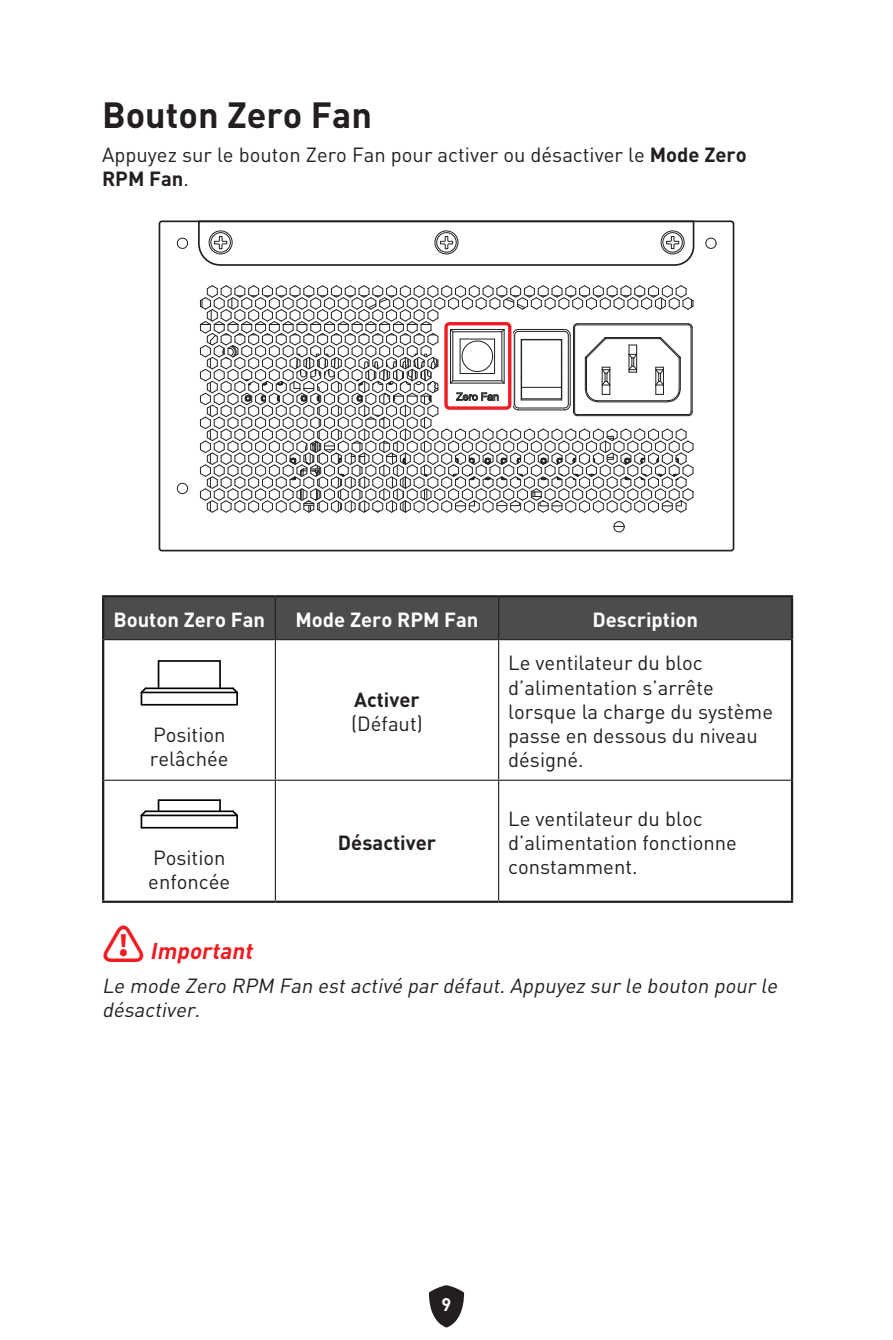
<style>
.page{position:relative;width:893px;height:1340px;background:#fff}
.page>*{position:absolute;margin:0;border:0;box-sizing:border-box;transform-origin:0 0}
.t1{font:700 36px "MSI Din Pro Noto CJK";color:#231f20}
.t2{font:italic 700 22.5px "MSI Din Pro Noto CJK";color:#ee1d23}
.t3{font:20.25px/24.3px "MSI Din Pro Noto CJK";color:#231f20}
.t4{font:italic 20.25px/24.3px "MSI Din Pro Noto CJK";color:#231f20}
.t5{font:700 20.25px "MSI Din Pro Noto CJK";color:#fff}
.t6{font:700 20.25px "MSI Din Pro Noto CJK";color:#231f20}
.t7{font:700 18px "MSI Din Pro Noto CJK";color:#fff}
.s1{font-weight:700}
.s2{font-style:normal;font-size:42.75px}
</style>
<div class="page">
<svg style="left:429px;top:1285px;width:35px;height:42px"></svg>
<svg style="left:705px;top:237px;width:12px;height:12px"></svg>
<svg style="left:177px;top:483px;width:11px;height:11px"></svg>
<svg style="left:177px;top:237px;width:11px;height:12px"></svg>
<svg style="left:613px;top:521px;width:12px;height:11px"></svg>
<div style="left:159px;top:220px;width:575px;height:331px;border:2px solid #231f20;border-radius:2px"></div>
<svg style="left:197px;top:220px;width:498px;height:46px"></svg>
<svg style="left:200px;top:285px;width:494px;height:228px"></svg>
<hr style="left:460px;top:339px;width:1px;height:34px;background:#231f20">
<hr style="left:460px;top:339px;width:35px;height:1px;background:#231f20">
<div style="left:443px;top:320px;width:70px;height:91px;border:7px solid #fff;border-radius:3px"></div>
<div style="left:444px;top:322px;width:67px;height:88px;border:3px solid #ee1d23;border-radius:3px"></div>
<div style="left:104px;top:597px;width:687px;height:42px;background:#4b4c4d"></div>
<hr style="left:275px;top:597px;width:1px;height:42px;background:#231f20">
<hr style="left:498px;top:597px;width:1px;height:42px;background:#231f20">
<hr style="left:104px;top:639px;width:171px;height:1px;background:#231f20">
<hr style="left:275px;top:639px;width:224px;height:1px;background:#231f20">
<hr style="left:275px;top:640px;width:1px;height:139px;background:#231f20">
<hr style="left:499px;top:639px;width:292px;height:1px;background:#231f20">
<hr style="left:498px;top:640px;width:1px;height:139px;background:#231f20">
<hr style="left:104px;top:779px;width:171px;height:1px;background:#231f20">
<hr style="left:275px;top:779px;width:224px;height:1px;background:#231f20">
<hr style="left:275px;top:780px;width:1px;height:120px;background:#231f20">
<hr style="left:499px;top:779px;width:292px;height:1px;background:#231f20">
<hr style="left:498px;top:780px;width:1px;height:120px;background:#231f20">
<hr style="left:102px;top:595px;width:173px;height:2px;background:#231f20">
<hr style="left:102px;top:597px;width:2px;height:42px;background:#231f20">
<hr style="left:275px;top:595px;width:224px;height:2px;background:#231f20">
<hr style="left:499px;top:595px;width:294px;height:2px;background:#231f20">
<hr style="left:791px;top:597px;width:2px;height:42px;background:#231f20">
<hr style="left:102px;top:639px;width:2px;height:141px;background:#231f20">
<hr style="left:791px;top:639px;width:2px;height:141px;background:#231f20">
<hr style="left:102px;top:780px;width:2px;height:120px;background:#231f20">
<hr style="left:791px;top:780px;width:2px;height:120px;background:#231f20">
<hr style="left:102px;top:900px;width:173px;height:2px;background:#231f20">
<hr style="left:275px;top:900px;width:224px;height:2px;background:#231f20">
<hr style="left:499px;top:900px;width:294px;height:2px;background:#231f20">
<hr style="left:146px;top:687px;width:87px;height:2px;background:#030303">
<svg style="left:231px;top:687px;width:6px;height:4px"></svg>
<svg style="left:140px;top:687px;width:8px;height:8px"></svg>
<hr style="left:159px;top:660px;width:61px;height:2px;background:#030303">
<svg style="left:158px;top:661px;width:1px;height:26px"></svg>
<hr style="left:219px;top:661px;width:2px;height:27px;background:#030303">
<div style="left:141px;top:691px;width:97px;height:14px;border:2px solid #030303"></div>
<hr style="left:141px;top:814px;width:96px;height:2px;background:#030303">
<hr style="left:146px;top:810px;width:87px;height:2px;background:#030303">
<svg style="left:231px;top:810px;width:7px;height:17px"></svg>
<svg style="left:140px;top:810px;width:8px;height:17px"></svg>
<hr style="left:159px;top:799px;width:61px;height:2px;background:#030303">
<svg style="left:219px;top:800px;width:2px;height:11px"></svg>
<hr style="left:141px;top:826px;width:96px;height:2px;background:#030303">
<h1 class="t1" style="left:102px;top:94px;width:271px">Bouton Zero Fan</h1>
<p class="t3" style="left:102px;top:142px;width:646px">Appuyez sur le bouton Zero Fan pour activer ou désactiver le <span class="s1">Mode Zero<br>RPM Fan</span>.</p>
<p class="t5" style="left:113px;top:608px;width:153px">Bouton Zero Fan</p>
<p class="t5" style="left:295px;top:608px;width:185px">Mode Zero RPM Fan</p>
<p class="t5" style="left:592px;top:608px;width:107px">Description</p>
<p class="t3" style="left:150px;top:722px;width:80px">Position relâchée</p>
<p class="t3" style="left:148px;top:845px;width:83px">Position enfoncée</p>
<p class="t6" style="left:354px;top:688px;width:67px">Activer</p>
<p class="t3" style="left:351px;top:712px;width:73px">(Défaut)</p>
<p class="t6" style="left:338px;top:831px;width:100px">Désactiver</p>
<p class="t3" style="left:508px;top:651px;width:266px">Le ventilateur du bloc d’alimentation s’arrête lorsque la charge du système passe en dessous du niveau désigné.</p>
<p class="t3" style="left:508px;top:806px;width:230px">Le ventilateur du bloc d’alimentation fonctionne constamment.</p>
<p class="t2" style="left:102px;top:937px;width:163px"><span class="s2">⚠</span> Important</p>
<p class="t4" style="left:102px;top:973px;width:687px">LemodeZeroRPMFanestactivépardéfaut.Appuyezsurleboutonpourle désactiver.</p>
<p class="t7" style="left:442px;top:1293px;width:11px">9</p>
</div>
